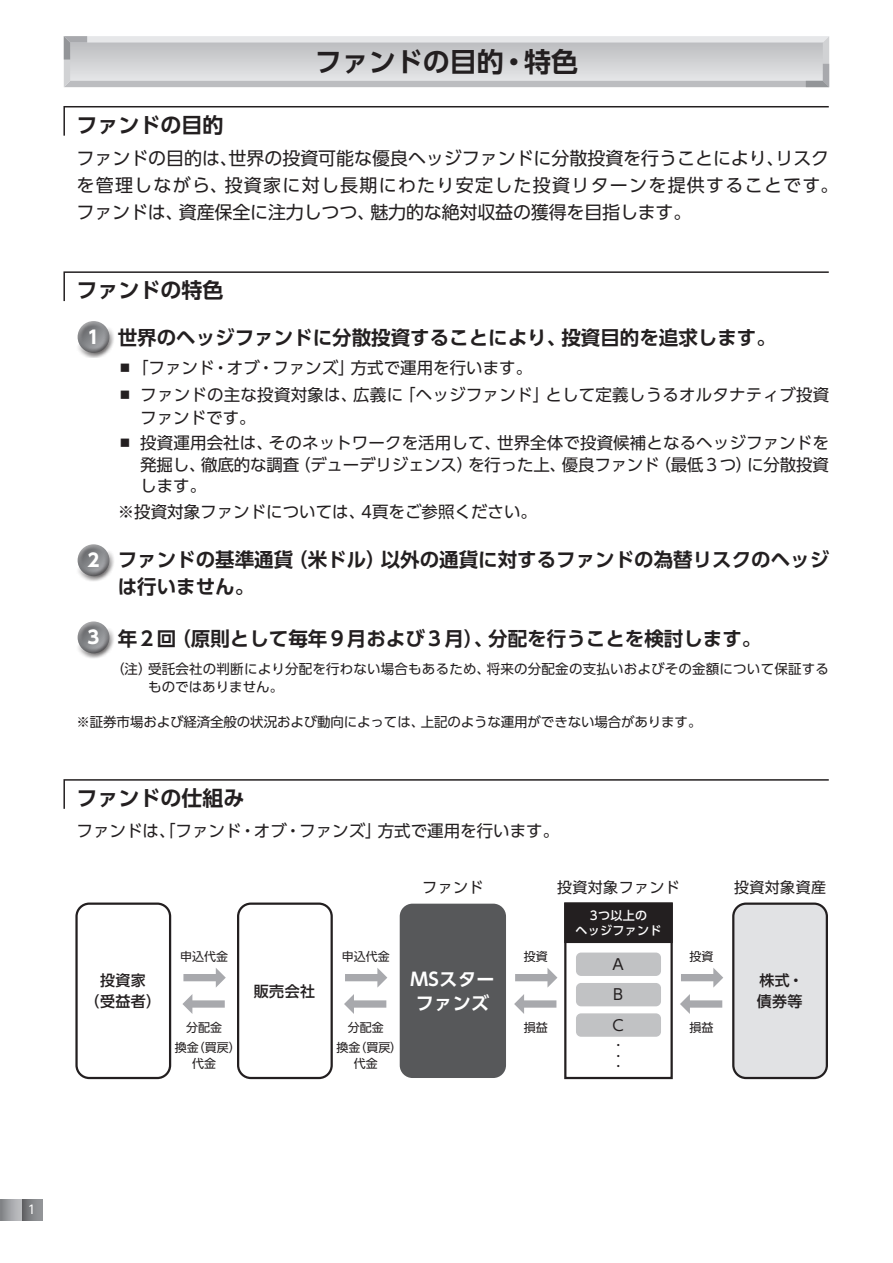
<style>
.page{position:relative;width:893px;height:1263px;background:#fff}
.page>*{position:absolute;margin:0;border:0;box-sizing:border-box;transform-origin:0 0}
.t1{font:700 27px "UD Shin Go Pr 6 N De";color:#231f20}
.t2{font:700 21px "UD Shin Go Pr 6 N De";color:#231f20}
.t3{font:700 19.5px/27px "UD Shin Go Pr 6 N De";color:#231f20}
.t4{font:18px/27px "UD Shin Go Pr 6 N";letter-spacing:-.005em;color:#231f20}
.t5{font:700 18px/24px "UD Shin Go Pr 6 N De";letter-spacing:.025em;color:#fff}
.t6{font:700 18px "UD Shin Go Pr 6 N";color:#fff}
.t7{font:16.5px/22.5px "UD Shin Go Pr 6 N";color:#231f20}
.t8{font:15px/30.5px "UD Shin Go Pr 6 N";letter-spacing:.025em;color:#231f20;text-align:justify}
.t9{font:500 15px/21px "UD Shin Go Pr 6 N";letter-spacing:.025em;color:#231f20;text-align:center}
.t10{font:13.5px/18px "UD Shin Go Pr 6 N";color:#231f20}
.t11{font:12px/20px "UD Shin Go Pr 6 N";color:#231f20}
.t12{font:500 12px/15.8px "UD Shin Go Pr 6 N";letter-spacing:.025em;color:#fff;text-align:center}
.t13{font:12px "UD Shin Go Pr 6 N";color:#fff}
.t14{font:10.5px/10.5px "UD Shin Go Pr 6 N";color:#231f20;text-align:justify}
</style>
<div class="page">
<svg style="left:64px;top:36px;width:765px;height:51px"></svg>
<div style="left:21px;top:1199px;width:22px;height:21px;background:linear-gradient(to right,#626366,#999b9e)"></div>
<svg style="left:0;top:1199px;width:21px;height:21px"></svg>
<svg style="left:63px;top:106px;width:766px;height:30px"></svg>
<svg style="left:63px;top:779px;width:766px;height:30px"></svg>
<svg style="left:63px;top:271px;width:766px;height:31px"></svg>
<div style="left:73px;top:316px;width:38px;height:31px;background:#fff;opacity:.75"></div>
<div style="left:76px;top:326px;width:39px;height:32px;background:#231f20;opacity:.75"></div>
<div style="left:73px;top:539px;width:38px;height:31px;background:#fff;opacity:.75"></div>
<div style="left:76px;top:550px;width:39px;height:32px;background:#231f20;opacity:.75"></div>
<div style="left:73px;top:616px;width:38px;height:31px;background:#fff;opacity:.75"></div>
<div style="left:76px;top:627px;width:39px;height:32px;background:#231f20;opacity:.75"></div>
<div style="left:75px;top:902px;width:96px;height:177px;border:2px solid #231f20;border-radius:13px"></div>
<div style="left:237px;top:902px;width:96px;height:177px;border:2px solid #231f20;border-radius:13px"></div>
<div style="left:400px;top:904px;width:106px;height:174px;background:#57585a;border-radius:13px"></div>
<div style="left:733px;top:904px;width:94px;height:174px;background:#e1e2e4;border-radius:13px"></div>
<div style="left:732px;top:902px;width:96px;height:177px;border:2px solid #231f20;border-radius:13px"></div>
<svg style="left:564px;top:902px;width:109px;height:178px"></svg>
<div style="left:576px;top:952px;width:85px;height:24px;background:#c1c2c4;border-radius:5px"></div>
<div style="left:576px;top:983px;width:85px;height:23px;background:#c1c2c4;border-radius:5px"></div>
<div style="left:576px;top:1013px;width:85px;height:24px;background:#c1c2c4;border-radius:5px"></div>
<div style="left:183px;top:974px;width:35px;height:7px;background:#a8a9ad"></div>
<svg style="left:216px;top:968px;width:10px;height:19px"></svg>
<div style="left:190px;top:1000px;width:35px;height:8px;background:#a8a9ad"></div>
<svg style="left:182px;top:994px;width:10px;height:20px"></svg>
<div style="left:345px;top:974px;width:34px;height:7px;background:#a8a9ad"></div>
<svg style="left:377px;top:968px;width:10px;height:19px"></svg>
<div style="left:352px;top:1000px;width:34px;height:8px;background:#a8a9ad"></div>
<svg style="left:344px;top:994px;width:10px;height:20px"></svg>
<div style="left:515px;top:974px;width:35px;height:7px;background:#a8a9ad"></div>
<svg style="left:547px;top:968px;width:10px;height:19px"></svg>
<div style="left:522px;top:1000px;width:34px;height:8px;background:#a8a9ad"></div>
<svg style="left:514px;top:994px;width:10px;height:20px"></svg>
<div style="left:681px;top:974px;width:34px;height:7px;background:#a8a9ad"></div>
<svg style="left:713px;top:968px;width:10px;height:19px"></svg>
<div style="left:688px;top:1000px;width:34px;height:8px;background:#a8a9ad"></div>
<svg style="left:680px;top:994px;width:10px;height:20px"></svg>
<p class="t2" style="left:77px;top:108px;width:149px">ファンドの目的</p>
<h1 class="t1" style="left:315px;top:40px;width:265px">ファンドの目的・特色</h1>
<p class="t4" style="left:77px;top:144px;width:763px">ファンドの目的は、世界の投資可能な優良ヘッジファンドに分散投資を行うことにより、リスクを管理しながら、投資家に対し長期にわたり安定した投資リターンを提供することです。ファンドは、資産保全に注力しつつ、魅力的な絶対収益の獲得を目指します。</p>
<p class="t2" style="left:77px;top:273px;width:149px">ファンドの特色</p>
<p class="t3" style="left:118px;top:323px;width:660px">世界のヘッジファンドに分散投資することにより、投資目的を追求します。</p>
<p class="t7" style="left:117px;top:356px;width:417px">▪「ファンド・オブ・ファンズ」方式で運用を行います。</p>
<p class="t7" style="left:140px;top:383px;width:690px;text-indent:-23px">▪ ファンドの主な投資対象は、広義に「ヘッジファンド」として定義しうるオルタナティブ投資ファンドです。</p>
<p class="t7" style="left:117px;top:431px;width:713px;text-align:right">▪ 投資運用会社は、そのネットワークを活用して、世界全体で投資候補となるヘッジファンドを発掘し、徹底的な調査（デューデリジェンス）を行った上、優良ファンド（最低３つ）に分散投資</p>
<p class="t7" style="left:118px;top:473px;width:421px;line-height:25.2px;text-indent:23px">します。<br>※投資対象ファンドについては、4頁をご参照ください。</p>
<p class="t3" style="left:118px;top:545px;width:713px">ファンドの基準通貨（米ドル）以外の通貨に対するファンドの為替リスクのヘッジは行いません。</p>
<p class="t3" style="left:118px;top:625px;width:645px">年２回（原則として毎年９月および３月）、分配を行うことを検討します。</p>
<p class="t10" style="left:148px;top:659px;width:682px;text-indent:-37px">（注）受託会社の判断により分配を行わない場合もあるため、将来の分配金の支払いおよびその金額について保証するものではありません。</p>
<p class="t10" style="left:77px;top:712px;width:626px">※証券市場および経済全般の状況および動向によっては、上記のような運用ができない場合があります。</p>
<p class="t6" style="left:87px;top:322px;width:13px">1</p>
<p class="t6" style="left:87px;top:545px;width:13px">2</p>
<p class="t6" style="left:87px;top:623px;width:13px">3</p>
<p class="t2" style="left:77px;top:781px;width:170px">ファンドの仕組み</p>
<p class="t7" style="left:77px;top:819px;width:484px">ファンドは、「ファンド・オブ・ファンズ」方式で運用を行います。</p>
<p class="t8" style="left:422px;top:872px;width:63px">ファンド</p>
<p class="t8" style="left:734px;top:872px;width:93px">投資対象資産</p>
<p class="t12" style="left:576px;top:907px;width:87px">3つ以上の<br>ヘッジファンド</p>
<p class="t8" style="left:557px;top:872px;width:124px">投資対象ファンド</p>
<p class="t11" style="left:180px;top:946px;width:49px">申込代金</p>
<p class="t11" style="left:342px;top:946px;width:50px">申込代金</p>
<p class="t11" style="left:524px;top:946px;width:25px">投資</p>
<p class="t11" style="left:690px;top:946px;width:25px">投資</p>
<p class="t8" style="left:612px;top:948px;width:13px">A B C</p>
<p class="t14" style="left:613px;top:1040px;width:12px">・・・</p>
<p class="t5" style="left:410px;top:966px;width:85px">MSスターファンズ</p>
<p class="t9" style="left:757px;top:969px;width:48px;text-align:left">株式・債券等</p>
<p class="t9" style="left:85px;top:969px;width:78px">投資家<br>（受益者）</p>
<p class="t9" style="left:254px;top:980px;width:63px">販売会社</p>
<p class="t11" style="left:175px;top:1017px;width:67px;text-indent:11px">分配金<br>換金（買戻）</p>
<p class="t11" style="left:192px;top:1053px;width:25px">代金</p>
<p class="t11" style="left:336px;top:1017px;width:67px;text-indent:11px">分配金<br>換金（買戻）</p>
<p class="t11" style="left:354px;top:1053px;width:25px">代金</p>
<p class="t11" style="left:524px;top:1017px;width:25px">損益</p>
<p class="t11" style="left:690px;top:1017px;width:25px">損益</p>
<p class="t13" style="left:28px;top:1200px;width:9px">1</p>
</div>
